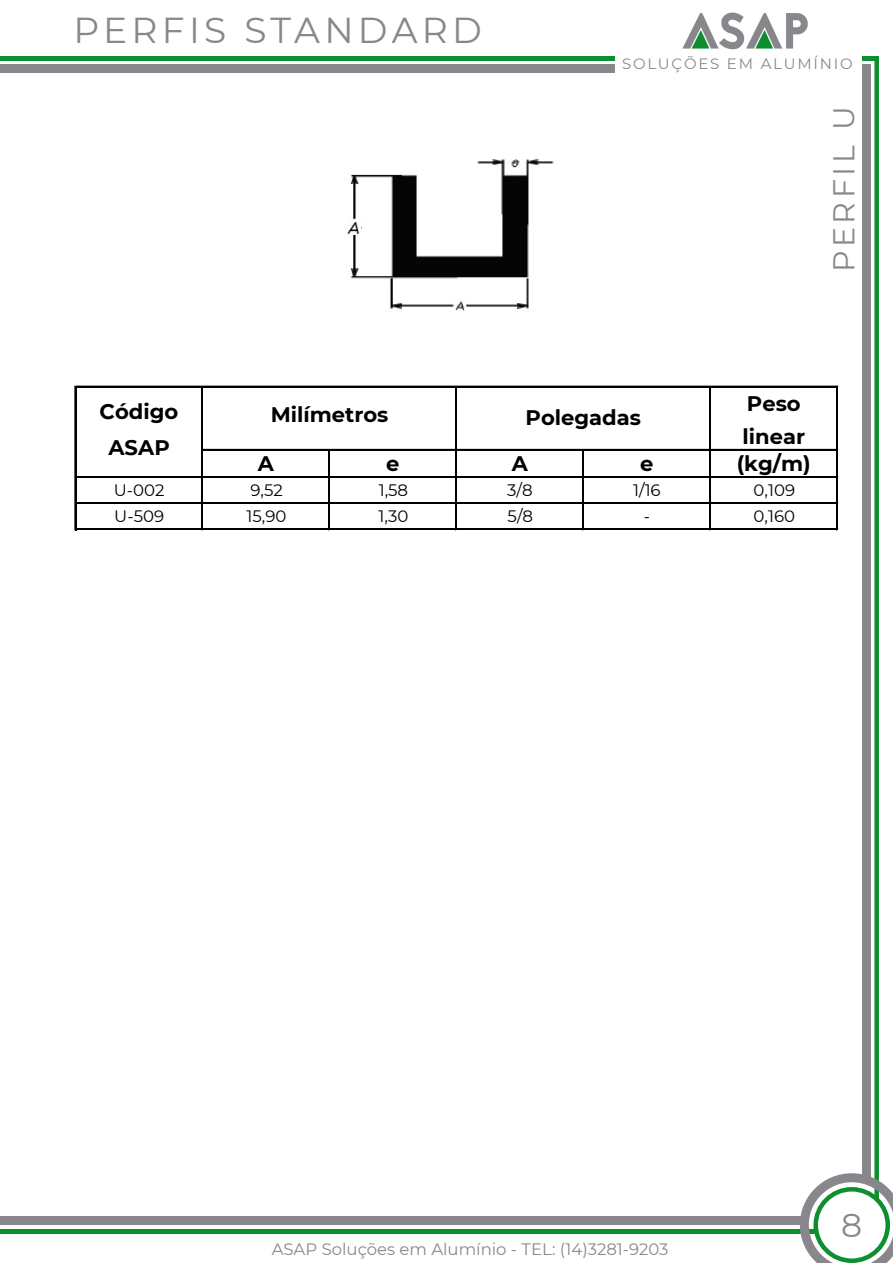
<style>
.page{position:relative;width:893px;height:1263px;background:#fff}
.page>*{position:absolute;margin:0;border:0;box-sizing:border-box;transform-origin:0 0}
.t1{font:36px "Montserrat";letter-spacing:.12em;color:#89878c}
.t2{font:33px "Montserrat";color:#89878c}
.t3{font:30px "Montserrat";letter-spacing:.12em;color:#89878c}
.t4{font:700 21px/33px "Montserrat";color:#000}
.t5{font:16.5px "Montserrat";color:#000}
.t6{font:16.5px "Montserrat";color:#89878c}
.t7{font:15px "Montserrat";letter-spacing:.12em;color:#89878c}
</style>
<div class="page">
<div style="left:874px;top:56px;width:5px;height:1160px;background:#0d8f2f"></div>
<div style="left:0;top:56px;width:614px;height:5px;background:#0d8f2f"></div>
<div style="left:0;top:64px;width:614px;height:9px;background:#89878c"></div>
<img style="left:682px;top:12px;width:126px;height:38px">
<div style="left:862px;top:56px;width:16px;height:5px;background:#0d8f2f"></div>
<hr style="left:0;top:1229px;width:816px;height:4px;background:#0d8f2f">
<div style="left:0;top:1216px;width:803px;height:9px;background:#89878c"></div>
<svg style="left:800px;top:1173px;width:93px;height:90px"></svg>
<div style="left:862px;top:64px;width:9px;height:1117px;background:#89878c"></div>
<img style="left:348px;top:159px;width:206px;height:152px">
<img style="left:347px;top:219px;width:15px;height:15px">
<hr style="left:75px;top:386px;width:1px;height:144px;background:#000">
<hr style="left:202px;top:387px;width:1px;height:143px;background:#000">
<hr style="left:455px;top:388px;width:1px;height:142px;background:#000">
<hr style="left:456px;top:387px;width:1px;height:143px;background:#000">
<hr style="left:709px;top:387px;width:2px;height:143px;background:#000">
<hr style="left:836px;top:387px;width:2px;height:143px;background:#000">
<hr style="left:328px;top:451px;width:1px;height:79px;background:#000">
<hr style="left:329px;top:451px;width:1px;height:79px;background:#000">
<hr style="left:582px;top:451px;width:2px;height:79px;background:#000">
<hr style="left:76px;top:386px;width:762px;height:1px;background:#000">
<hr style="left:203px;top:449px;width:635px;height:2px;background:#000">
<hr style="left:76px;top:476px;width:762px;height:2px;background:#000">
<hr style="left:76px;top:502px;width:762px;height:2px;background:#000">
<hr style="left:76px;top:528px;width:762px;height:1px;background:#000">
<hr style="left:76px;top:529px;width:762px;height:1px;background:#000">
<h1 class="t1" style="left:73px;top:6px;width:410px">PERFIS STANDARD</h1>
<p class="t7" style="left:622px;top:54px;width:232px">SOLUÇÕES EM ALUMÍNIO</p>
<p class="t3" style="left:823px;top:272px;width:167px;rotate:-90deg">PERFIL U</p>
<p class="t4" style="left:743px;top:386px;width:64px">Peso linear</p>
<p class="t4" style="left:100px;top:393px;width:80px;line-height:36px;text-align:center">Código<br>ASAP</p>
<p class="t4" style="left:271px;top:397px;width:119px">Milímetros</p>
<p class="t4" style="left:526px;top:400px;width:117px">Polegadas</p>
<p class="t4" style="left:258px;top:446px;width:18px">A</p>
<p class="t4" style="left:386px;top:446px;width:15px">e</p>
<p class="t4" style="left:512px;top:446px;width:18px">A</p>
<p class="t4" style="left:640px;top:446px;width:15px">e</p>
<p class="t4" style="left:737px;top:446px;width:76px">(kg/m)</p>
<p class="t5" style="left:114px;top:479px;width:52px">U-002</p>
<p class="t5" style="left:250px;top:479px;width:34px">9,52</p>
<p class="t5" style="left:379px;top:479px;width:31px">1,58</p>
<p class="t5" style="left:507px;top:479px;width:27px">3/8</p>
<p class="t5" style="left:633px;top:479px;width:29px">1/16</p>
<p class="t5" style="left:754px;top:479px;width:43px">0,109</p>
<p class="t5" style="left:114px;top:505px;width:51px">U-509</p>
<p class="t5" style="left:247px;top:505px;width:41px">15,90</p>
<p class="t5" style="left:379px;top:505px;width:31px">1,30</p>
<p class="t5" style="left:508px;top:505px;width:27px">5/8</p>
<p class="t5" style="left:644px;top:505px;width:8px">-</p>
<p class="t5" style="left:754px;top:505px;width:43px">0,160</p>
<p class="t6" style="left:272px;top:1237px;width:398px">ASAP Soluções em Alumínio - TEL: (14)3281-9203</p>
<h2 class="t2" style="left:841px;top:1203px;width:23px">8</h2>
</div>
